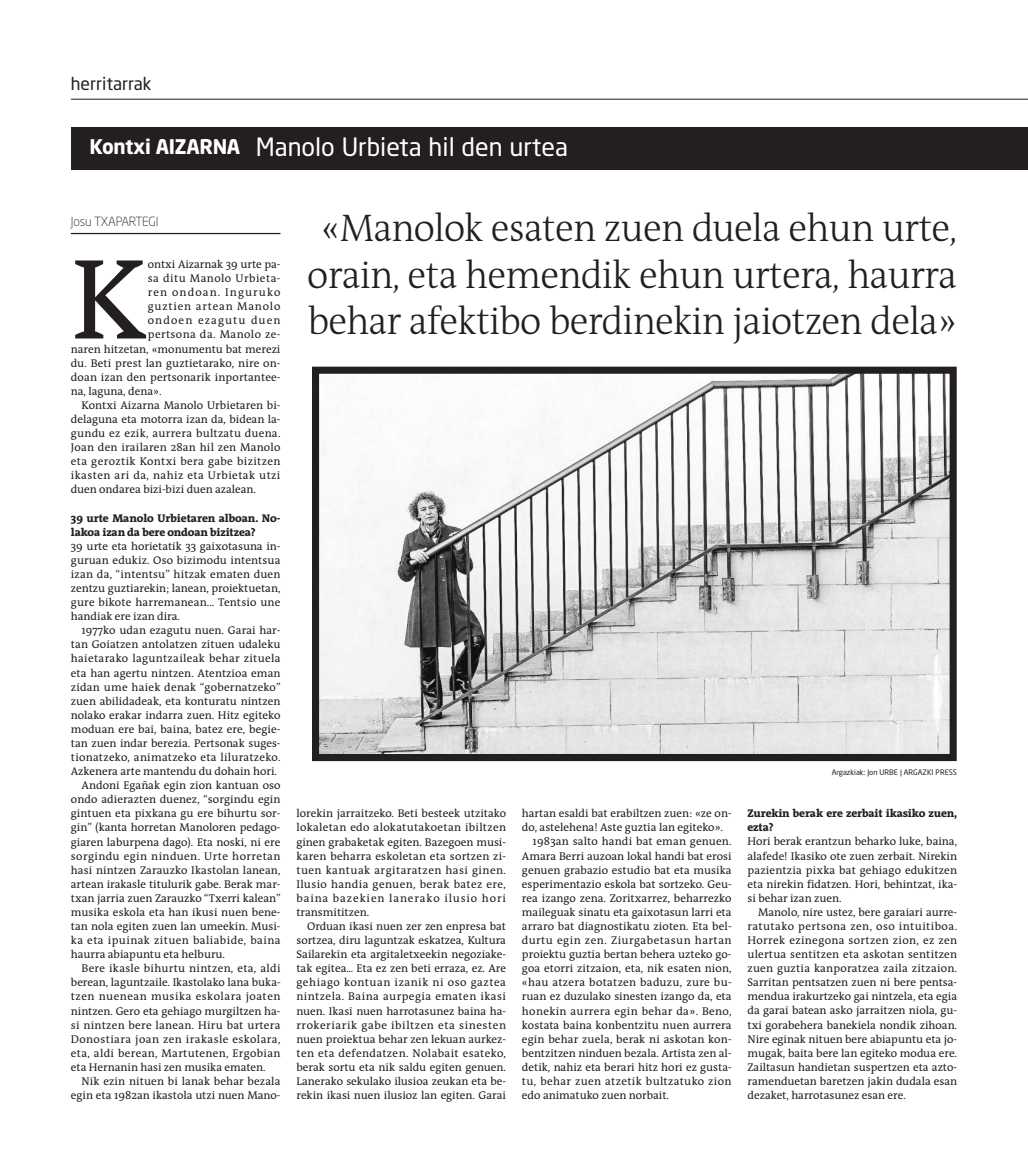
<style>
.page{position:relative;width:1028px;height:1170px;background:#fff}
.page>*{position:absolute;margin:0;border:0;box-sizing:border-box;transform-origin:0 0}
.t1{font:115.5px "The Antiqua B5";color:#231f20}
.t2{font:300 38.75px/46.2px "The Antiqua B3";letter-spacing:-.02em;color:#231f20;text-align:center}
.t3{font:25px "Neo Sans";color:#fff}
.t4{font:17.5px "Neo Sans";color:#231f20}
.t5{font:300 12.5px "Neo Sans";letter-spacing:-.02em;color:#231f20}
.t6{font:11.25px/14.1px "The Antiqua B5";letter-spacing:.005em;color:#231f20;text-align:justify}
.t7{font:11.25px "The Antiqua B5";letter-spacing:.03em;color:#231f20}
.t8{font:11.25px "The Antiqua B5";letter-spacing:.025em;color:#231f20}
.t9{font:11.25px "The Antiqua B5";letter-spacing:.04em;color:#231f20}
.t10{font:800 11.25px/14.1px "The Antiqua B8";letter-spacing:-.015em;color:#231f20}
.t11{font:11.25px "The Antiqua B5";letter-spacing:.035em;color:#231f20}
.t12{font:11.25px "The Antiqua B5";letter-spacing:.045em;color:#231f20}
.t13{font:11.25px "The Antiqua B5";letter-spacing:.1em;color:#231f20}
.t14{font:11.25px "The Antiqua B5";letter-spacing:.07em;color:#231f20}
.t15{font:7.5px "Neo Sans";color:#231f20}
.s1{font-weight:700;font-size:20px}
</style>
<div class="page">
<hr style="left:71px;top:99px;width:957px;height:1px;background:#231f20">
<div style="left:71px;top:127px;width:957px;height:42px;background:#231f20"></div>
<hr style="left:71px;top:233px;width:209px;height:1px;background:#231f20">
<img style="left:320px;top:374px;width:628px;height:379px">
<div style="left:312px;top:366px;width:644px;height:395px;border:7px solid #231f20"></div>
<h3 class="t4" style="left:71px;top:77px;width:82px">herritarrak</h3>
<h3 class="t3" style="left:90px;top:137px;width:480px"><span class="s1">Kontxi AIZARNA</span> Manolo Urbieta hil den urtea</h3>
<p class="t5" style="left:71px;top:216px;width:89px">Josu TXAPARTEGI</p>
<h1 class="t1" style="left:71px;top:260px;width:79px">K</h1>
<p class="t6" style="left:148px;top:258px;width:134px">ontxi Aizarnak 39 urte pa-</p>
<p class="t9" style="left:148px;top:274px;width:134px">sa ditu Manolo Urbieta-</p>
<p class="t13" style="left:148px;top:288px;width:134px">ren ondoan. Inguruko</p>
<p class="t14" style="left:148px;top:303px;width:134px">guztien artean Manolo</p>
<p class="t13" style="left:148px;top:317px;width:134px">ondoen ezagutu duen</p>
<p class="t11" style="left:148px;top:331px;width:134px">pertsona da. Manolo ze-</p>
<p class="t6" style="left:71px;top:343px;width:211px">naren hitzetan, «monumentu bat merezi</p>
<p class="t6" style="left:71px;top:357px;width:211px">du. Beti prest lan guztietarako, nire on-</p>
<p class="t6" style="left:71px;top:371px;width:211px">doan izan den pertsonarik inportantee-</p>
<p class="t6" style="left:71px;top:385px;width:92px">na, laguna, dena».</p>
<p class="t6" style="left:81px;top:399px;width:200px">Kontxi Aizarna Manolo Urbietaren bi-</p>
<p class="t6" style="left:71px;top:413px;width:211px">delaguna eta motorra izan da, bidean la-</p>
<p class="t8" style="left:71px;top:429px;width:211px">gundu ez ezik, aurrera bultzatu duena.</p>
<p class="t6" style="left:71px;top:441px;width:211px">Joan den irailaren 28an hil zen Manolo</p>
<p class="t11" style="left:71px;top:457px;width:211px">eta geroztik Kontxi bera gabe bizitzen</p>
<p class="t9" style="left:71px;top:471px;width:211px">ikasten ari da, nahiz eta Urbietak utzi</p>
<p class="t6" style="left:71px;top:484px;width:187px">duen ondarea bizi-bizi duen azalean.</p>
<p class="t10" style="left:71px;top:512px;width:211px">39 urte Manolo Urbietaren alboan. No&shy;lakoa izan da bere ondoan bizitzea?</p>
<p class="t6" style="left:71px;top:540px;width:211px">39 urte eta horietatik 33 gaixotasuna in&shy;guruan edukiz. Oso bizimodu intentsua izan da, “intentsu” hitzak ematen duen zentzu guztiarekin; lanean, proiektuetan, gure bikote harremanean... Tentsio une handiak ere izan dira.</p>
<p class="t6" style="left:81px;top:624px;width:200px">1977ko udan ezagutu nuen. Garai har-</p>
<p class="t6" style="left:71px;top:638px;width:211px">tan Goiatzen antolatzen zituen udaleku</p>
<p class="t7" style="left:71px;top:654px;width:211px">haietarako laguntzaileak behar zituela</p>
<p class="t6" style="left:71px;top:667px;width:211px">eta han agertu nintzen. Atentzioa eman</p>
<p class="t6" style="left:71px;top:681px;width:211px">zidan ume haiek denak “gobernatzeko”</p>
<p class="t6" style="left:71px;top:695px;width:211px">zuen abilidadeak, eta konturatu nintzen</p>
<p class="t6" style="left:71px;top:709px;width:211px">nolako erakar indarra zuen. Hitz egiteko</p>
<p class="t6" style="left:71px;top:723px;width:211px">moduan ere bai, baina, batez ere, begie-</p>
<p class="t6" style="left:71px;top:737px;width:211px">tan zuen indar berezia. Pertsonak suges-</p>
<p class="t8" style="left:71px;top:753px;width:211px">tionatzeko, animatzeko eta liluratzeko.</p>
<p class="t6" style="left:71px;top:765px;width:208px">Azkenera arte mantendu du dohain hori.</p>
<p class="t6" style="left:81px;top:779px;width:200px">Andoni Egañak egin zion kantuan oso</p>
<p class="t6" style="left:71px;top:793px;width:211px">ondo adierazten duenez, “sorgindu egin</p>
<p class="t6" style="left:71px;top:807px;width:211px">gintuen eta pixkana gu ere bihurtu sor-</p>
<p class="t6" style="left:71px;top:821px;width:211px">gin” (kanta horretan Manoloren pedago-</p>
<p class="t6" style="left:71px;top:836px;width:211px">giaren laburpena dago). Eta noski, ni ere</p>
<p class="t9" style="left:71px;top:851px;width:211px">sorgindu egin ninduen. Urte horretan</p>
<p class="t6" style="left:71px;top:864px;width:211px">hasi nintzen Zarauzko Ikastolan lanean,</p>
<p class="t6" style="left:71px;top:878px;width:211px">artean irakasle titulurik gabe. Berak mar-</p>
<p class="t6" style="left:71px;top:892px;width:211px">txan jarria zuen Zarauzko “Txerri kalean”</p>
<p class="t6" style="left:71px;top:906px;width:211px">musika eskola eta han ikusi nuen bene-</p>
<p class="t6" style="left:71px;top:920px;width:211px">tan nola egiten zuen lan umeekin. Musi-</p>
<p class="t9" style="left:71px;top:936px;width:211px">ka eta ipuinak zituen baliabide, baina</p>
<p class="t6" style="left:71px;top:948px;width:156px">haurra abiapuntu eta helburu.</p>
<p class="t8" style="left:82px;top:964px;width:200px">Bere ikasle bihurtu nintzen, eta, aldi</p>
<p class="t6" style="left:71px;top:976px;width:211px">berean, laguntzaile. Ikastolako lana buka-</p>
<p class="t12" style="left:71px;top:992px;width:211px">tzen nuenean musika eskolara joaten</p>
<p class="t6" style="left:71px;top:1004px;width:211px">nintzen. Gero eta gehiago murgiltzen ha-</p>
<p class="t8" style="left:71px;top:1020px;width:211px">si nintzen bere lanean. Hiru bat urtera</p>
<p class="t11" style="left:71px;top:1034px;width:211px">Donostiara joan zen irakasle eskolara,</p>
<p class="t7" style="left:71px;top:1049px;width:211px">eta, aldi berean, Martutenen, Ergobian</p>
<p class="t6" style="left:71px;top:1061px;width:196px">eta Hernanin hasi zen musika ematen.</p>
<p class="t6" style="left:82px;top:1075px;width:200px">Nik ezin nituen bi lanak behar bezala</p>
<p class="t6" style="left:71px;top:1089px;width:211px">egin eta 1982an ikastola utzi nuen Mano-</p>
<h2 class="t2" style="left:307px;top:210px;width:651px">«Manolok esaten zuen duela ehun urte, orain, eta hemendik ehun urtera, haurra behar afektibo berdinekin jaiotzen dela»</h2>
<p class="t6" style="left:296px;top:807px;width:211px">lorekin jarraitzeko. Beti besteek utzitako lokaletan edo alokatutakoetan ibiltzen ginen grabaketak egiten. Bazegoen musi&shy;karen beharra eskoletan eta sortzen zi&shy;tuen kantuak argitaratzen hasi ginen.<br>Ilusio handia genuen, berak batez ere, baina bazekien lanerako ilusio hori transmititzen.</p>
<p class="t6" style="left:296px;top:920px;width:211px;text-indent:11px">Orduan ikasi nuen zer zen enpresa bat sortzea, diru laguntzak eskatzea, Kultura Sailarekin eta argitaletxeekin negoziake&shy;tak egitea... Eta ez zen beti erraza, ez. Are gehiago kontuan izanik ni oso gaztea nintzela. Baina aurpegia ematen ikasi nuen. Ikasi nuen harrotasunez baina ha&shy;rrokeriarik gabe ibiltzen eta sinesten nuen proiektua behar zen lekuan aurkez&shy;ten eta defendatzen. Nolabait esateko, berak sortu eta nik saldu egiten genuen.<br>Lanerako sekulako ilusioa zeukan eta be&shy;rekin ikasi nuen ilusioz lan egiten. Garai</p>
<p class="t6" style="left:522px;top:807px;width:211px">hartan esaldi bat erabiltzen zuen: «ze on-</p>
<p class="t6" style="left:522px;top:821px;width:203px">do, astelehena! Aste guztia lan egiteko».</p>
<p class="t6" style="left:532px;top:836px;width:200px">1983an salto handi bat eman genuen.</p>
<p class="t6" style="left:522px;top:850px;width:211px">Amara Berri auzoan lokal handi bat erosi</p>
<p class="t6" style="left:522px;top:864px;width:211px">genuen grabazio estudio bat eta musika</p>
<p class="t6" style="left:522px;top:878px;width:211px">esperimentazio eskola bat sortzeko. Geu-</p>
<p class="t6" style="left:522px;top:892px;width:211px">rea izango zena. Zoritxarrez, beharrezko</p>
<p class="t6" style="left:522px;top:906px;width:211px">maileguak sinatu eta gaixotasun larri eta</p>
<p class="t6" style="left:522px;top:920px;width:211px">arraro bat diagnostikatu zioten. Eta bel-</p>
<p class="t12" style="left:522px;top:936px;width:211px">durtu egin zen. Ziurgabetasun hartan</p>
<p class="t6" style="left:522px;top:948px;width:211px">proiektu guztia bertan behera uzteko go-</p>
<p class="t6" style="left:522px;top:962px;width:211px">goa etorri zitzaion, eta, nik esaten nion,</p>
<p class="t7" style="left:522px;top:978px;width:211px">«hau atzera botatzen baduzu, zure bu-</p>
<p class="t6" style="left:522px;top:990px;width:211px">ruan ez duzulako sinesten izango da, eta</p>
<p class="t7" style="left:522px;top:1006px;width:211px">honekin aurrera egin behar da». Beno,</p>
<p class="t6" style="left:522px;top:1018px;width:211px">kostata baina konbentzitu nuen aurrera</p>
<p class="t6" style="left:522px;top:1033px;width:211px">egin behar zuela, berak ni askotan kon-</p>
<p class="t6" style="left:522px;top:1047px;width:211px">bentzitzen ninduen bezala. Artista zen al-</p>
<p class="t6" style="left:522px;top:1061px;width:211px">detik, nahiz eta berari hitz hori ez gusta-</p>
<p class="t7" style="left:522px;top:1077px;width:211px">tu, behar zuen atzetik bultzatuko zion</p>
<p class="t6" style="left:522px;top:1089px;width:148px">edo animatuko zuen norbait.</p>
<p class="t15" style="left:831px;top:769px;width:127px">Argazkiak: Jon URBE | ARGAZKI PRESS</p>
<p class="t10" style="left:747px;top:807px;width:211px">Zurekin berak ere zerbait ikasiko zuen, ezta?</p>
<p class="t6" style="left:747px;top:836px;width:211px">Hori berak erantzun beharko luke, baina, alafede! Ikasiko ote zuen zerbait. Nirekin pazientzia pixka bat gehiago edukitzen eta nirekin fidatzen. Hori, behintzat, ika&shy;si behar izan zuen.</p>
<p class="t6" style="left:747px;top:906px;width:211px;text-indent:11px">Manolo, nire ustez, bere garaiari aurre&shy;ratutako pertsona zen, oso intuitiboa.<br>Horrek ezinegona sortzen zion, ez zen ulertua sentitzen eta askotan sentitzen zuen guztia kanporatzea zaila zitzaion.<br>Sarritan pentsatzen zuen ni bere pentsa&shy;mendua irakurtzeko gai nintzela, eta egia da garai batean asko jarraitzen niola, gu&shy;txi gorabehera banekiela nondik zihoan.<br>Nire eginak nituen bere abiapuntu eta jo&shy;mugak, baita bere lan egiteko modua ere.<br>Zailtasun handietan suspertzen eta azto&shy;ramenduetan baretzen jakin dudala esan dezaket, harrotasunez esan ere.</p>
</div>
